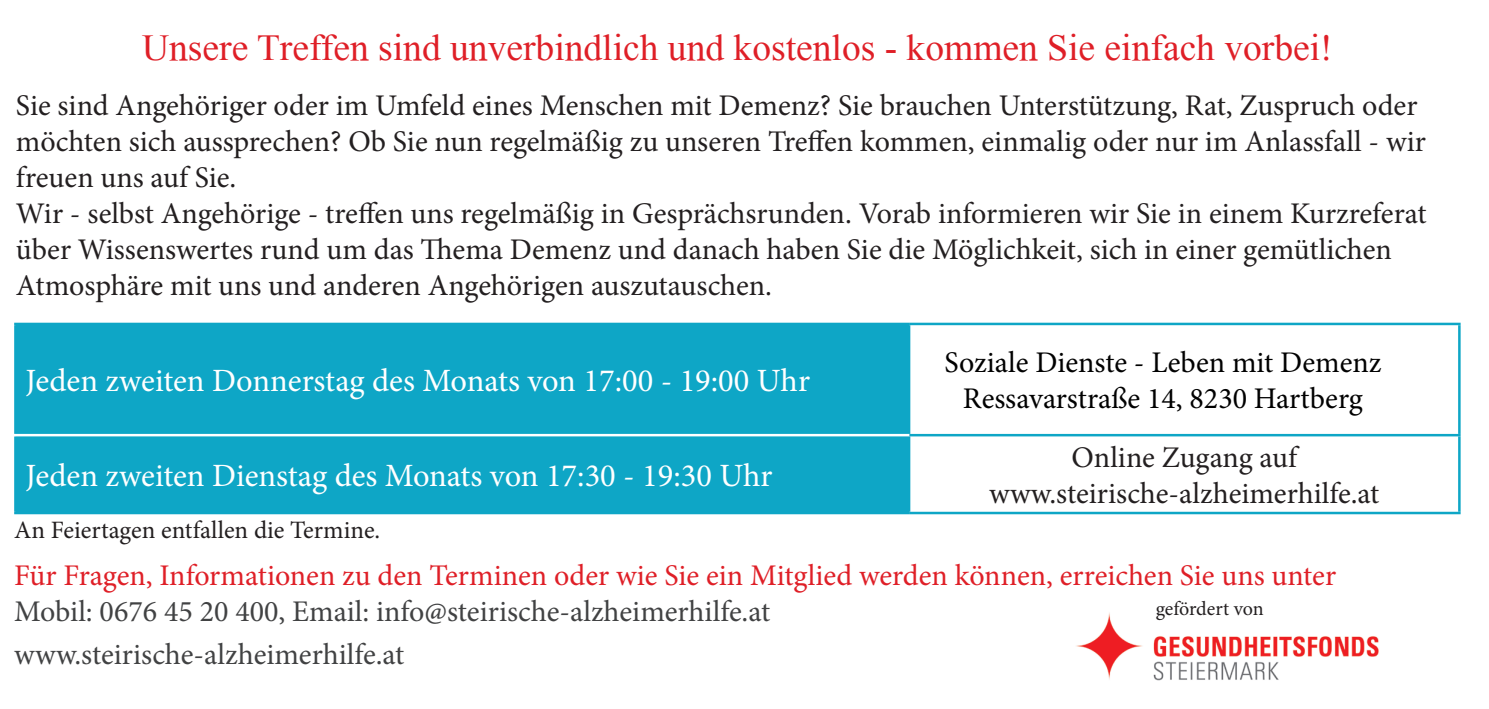
<style>
.page{position:relative;width:1489px;height:709px;background:#fff}
.page>*{position:absolute;margin:0;border:0;box-sizing:border-box;transform-origin:0 0}
.t1{font:37.5px "Mongolian Baiti";color:#df1f27}
.t2{font:32.5px "Minion Pro";color:#fff}
.t3{font:30px/36px "Minion Pro";color:#231f20}
.t4{font:30px "Minion Pro";color:#df1f27}
.t5{font:30px "Minion Pro";color:#414243}
.t6{font:30px/36px "Minion Pro";color:#000;text-align:center}
.t7{font:25px "Minion Pro";color:#231f20}
.t8{font:20px "Minion Pro";letter-spacing:-.01em;color:#231f20}
</style>
<div class="page">
<img style="left:1076px;top:612px;width:303px;height:68px">
<div style="left:17px;top:325px;width:890px;height:187px;background:#0ea6c6"></div>
<hr style="left:14px;top:323px;width:895px;height:2px;background:#0ea6c6">
<hr style="left:14px;top:325px;width:3px;height:109px;background:#0ea6c6">
<hr style="left:909px;top:323px;width:551px;height:2px;background:#0ea6c6">
<hr style="left:907px;top:325px;width:3px;height:109px;background:#0ea6c6">
<hr style="left:1457px;top:325px;width:3px;height:109px;background:#0ea6c6">
<hr style="left:14px;top:436px;width:3px;height:76px;background:#0ea6c6">
<hr style="left:909px;top:434px;width:551px;height:2px;background:#0ea6c6">
<hr style="left:907px;top:436px;width:3px;height:76px;background:#0ea6c6">
<hr style="left:1457px;top:436px;width:3px;height:76px;background:#0ea6c6">
<hr style="left:14px;top:512px;width:895px;height:2px;background:#0ea6c6">
<hr style="left:909px;top:512px;width:551px;height:2px;background:#0ea6c6">
<hr style="left:9px;top:434px;width:900px;height:2px;background:#fff">
<p class="t1" style="left:142px;top:28px;width:1192px">Unsere Treffen sind unverbindlich und kostenlos - kommen Sie einfach vorbei!</p>
<p class="t3" style="left:16px;top:87px;width:1411px">Sie sind Angehöriger oder im Umfeld eines Menschen mit Demenz? Sie brauchen Unterstützung, Rat, Zuspruch oder möchten sich aussprechen? Ob Sie nun regelmäßig zu unseren Treffen kommen, einmalig oder nur im Anlassfall - wir freuen uns auf Sie.</p>
<p class="t3" style="left:16px;top:195px;width:1411px">Wir - selbst Angehörige - treffen uns regelmäßig in Gesprächsrunden. Vorab informieren wir Sie in einem Kurzreferat über Wissenswertes rund um das Thema Demenz und danach haben Sie die Möglichkeit, sich in einer gemütlichen<br>Atmosphäre mit uns und anderen Angehörigen auszutauschen.</p>
<p class="t2" style="left:25px;top:359px;width:786px">Jeden zweiten Donnerstag des Monats von 17:00 - 19:00 Uhr</p>
<p class="t2" style="left:25px;top:454px;width:748px">Jeden zweiten Dienstag des Monats von 17:30 - 19:30 Uhr</p>
<p class="t7" style="left:14px;top:513px;width:367px">An Feiertagen entfallen die Termine.</p>
<p class="t6" style="left:944px;top:345px;width:438px">Soziale Dienste - Leben mit Demenz<br>Ressavarstraße 14, 8230 Hartberg</p>
<p class="t3" style="left:1071px;top:439px;width:230px">Online Zugang auf</p>
<p class="t3" style="left:989px;top:475px;width:391px">www.steirische-alzheimerhilfe.at</p>
<p class="t4" style="left:14px;top:556px;width:1323px">Für Fragen, Informationen zu den Terminen oder wie Sie ein Mitglied werden können, erreichen Sie uns unter</p>
<p class="t5" style="left:14px;top:592px;width:757px">Mobil: 0676 45 20 400, Email: info@steirische-alzheimerhilfe.at</p>
<p class="t5" style="left:14px;top:634px;width:391px">www.steirische-alzheimerhilfe.at</p>
<p class="t8" style="left:1155px;top:595px;width:109px">gefördert von</p>
</div>
